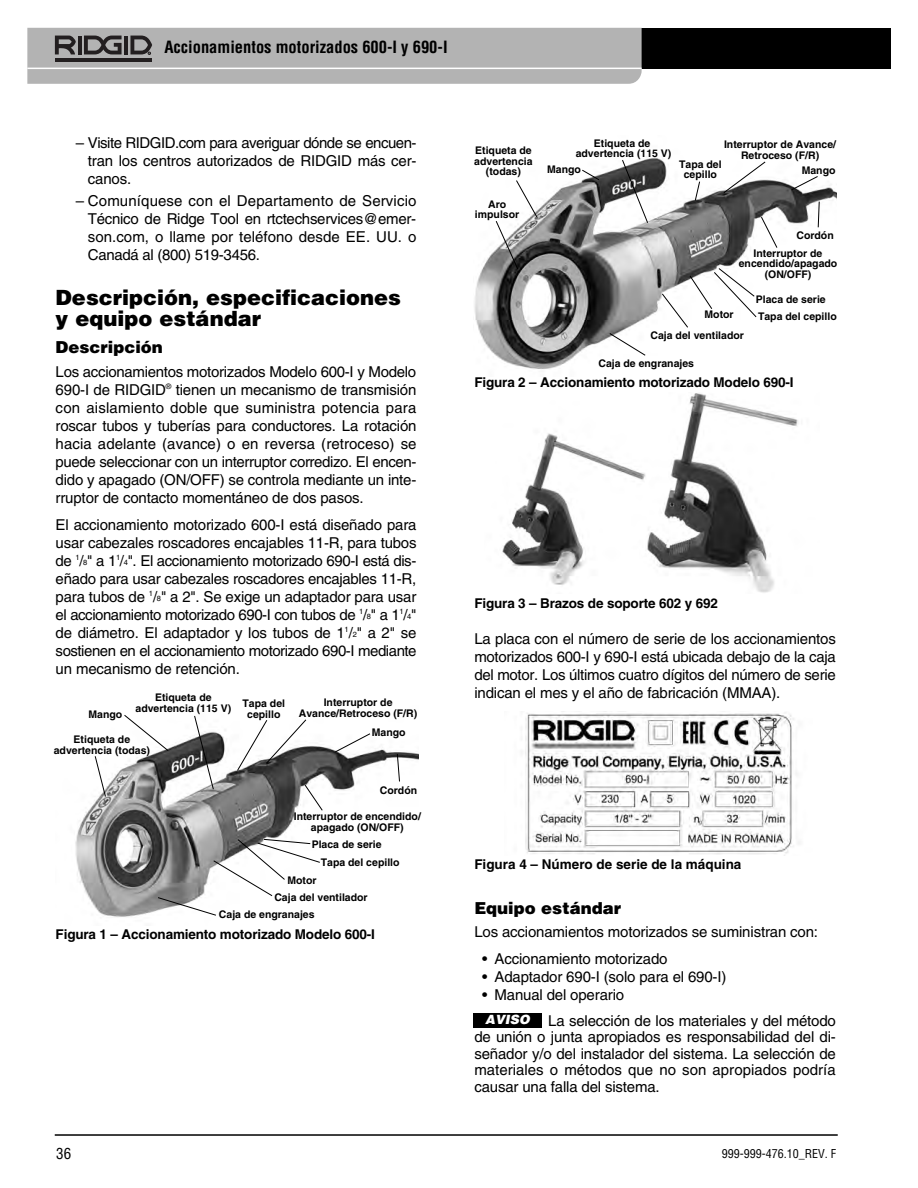
<style>
.page{position:relative;width:918px;height:1188px;background:#fff}
.page>*{position:absolute;margin:0;border:0;box-sizing:border-box;transform-origin:0 0}
.t1{font:900 21px/21px "Helvetica LT Std";color:#000}
.t2{font:700 condensed 16.5px "Helvetica LT Std";color:#000}
.t3{font:900 16.5px "Helvetica LT Std";color:#000}
.t4{font:15px/18px "Helvetica LT Std";letter-spacing:-.01em;color:#000;text-align:justify}
.t5{font:condensed 15px "Helvetica LT Std";color:#000}
.t6{font:700 13.5px "Helvetica LT Std";letter-spacing:-.01em;color:#000}
.t7{font:italic 900 12.75px "Helvetica LT Std";color:#fff}
.t8{font:condensed 12px "Helvetica LT Std";color:#000}
.t9{font:700 10.5px/10.5px "Helvetica LT Std";color:#000;text-align:center}
.s1{font-size:7.5px}
</style>
<div class="page">
<hr style="left:55px;top:1134px;width:783px;height:2px;background:#000">
<div style="left:463px;top:28px;width:428px;height:41px;background:#000"></div>
<svg style="left:27px;top:28px;width:615px;height:56px;background:#afafaf"></svg>
<div style="left:474px;top:1013px;width:68px;height:14px;background:#000"></div>
<img style="left:75px;top:730px;width:344px;height:187px">
<svg style="left:123px;top:715px;width:46px;height:37px"></svg>
<svg style="left:397px;top:753px;width:3px;height:29px"></svg>
<svg style="left:194px;top:715px;width:20px;height:75px"></svg>
<svg style="left:304px;top:784px;width:19px;height:27px"></svg>
<img style="left:525px;top:711px;width:275px;height:145px">
<svg style="left:334px;top:733px;width:37px;height:20px"></svg>
<svg style="left:94px;top:755px;width:12px;height:42px"></svg>
<svg style="left:237px;top:719px;width:70px;height:52px"></svg>
<svg style="left:157px;top:839px;width:164px;height:77px"></svg>
<img style="left:474px;top:157px;width:363px;height:212px">
<svg style="left:581px;top:169px;width:19px;height:12px"></svg>
<svg style="left:817px;top:201px;width:3px;height:27px"></svg>
<svg style="left:723px;top:161px;width:43px;height:33px"></svg>
<svg style="left:622px;top:159px;width:27px;height:65px"></svg>
<svg style="left:694px;top:181px;width:7px;height:20px"></svg>
<svg style="left:790px;top:175px;width:29px;height:16px"></svg>
<svg style="left:609px;top:332px;width:37px;height:24px"></svg>
<svg style="left:495px;top:180px;width:43px;height:90px"></svg>
<svg style="left:661px;top:267px;width:96px;height:61px"></svg>
<svg style="left:760px;top:216px;width:18px;height:33px"></svg>
<img style="left:502px;top:393px;width:296px;height:200px">
<p class="t2" style="left:164px;top:41px;width:285px">Accionamientos motorizados 600-I y 690-I</p>
<p class="t4" style="left:88px;top:135px;width:330px;text-indent:-12px">– Visite RIDGID.com para averiguar dónde se encuen&shy;tran los centros autorizados de RIDGID más cer&shy;canos.</p>
<p class="t4" style="left:88px;top:193px;width:330px;text-indent:-12px">– Comuníquese con el Departamento de Servicio Técni co de Ridge Tool en rtctechservices@emer&shy;son.com, o llame por teléfono desde EE. UU. o Canadá al (800) 519-3456.</p>
<h1 class="t1" style="left:56px;top:289px;width:347px">Descripción, especificaciones y equipo estándar</h1>
<p class="t3" style="left:56px;top:341px;width:109px">Descripción</p>
<p class="t4" style="left:56px;top:364px;width:362px">Los accionamientos motorizados Modelo 600-I y Modelo 690-I de RIDGID<sup>®</sup> tienen un mecanismo de transmisión con aislamiento doble que suministra potencia para roscar tubos y tuberías para conductores. La rotación hacia adelante (avance) o en reversa (retroceso) se puede seleccionar con un interruptor corredizo. El encen&shy;dido y apagado (ON/OFF) se controla mediante un inte&shy;rruptor de contacto momentáneo de dos pasos.</p>
<p class="t4" style="left:56px;top:517px;width:362px">El accionamiento motorizado 600-I está diseñado para usar cabezales roscadores encajables 11-R, para tubos de <sup>1</sup>/<span class="s1">8</span>" a 1<sup>1</sup>/<span class="s1">4</span>". El accionamiento motorizado 690-I está dis&shy;eñado para usar cabezales roscadores encajables 11-R, para tubos de <sup>1</sup>/<span class="s1">8</span>" a 2". Se exige un adaptador para usar el accionamiento motorizado 690-I con tubos de <sup>1</sup>/<span class="s1">8</span>" a 1<sup>1</sup>/<span class="s1">4</span>" de diámetro. El adaptador y los tubos de 1<sup>1</sup>/<span class="s1">2</span>" a 2" se sostienen en el accionamiento motorizado 690-I mediante un mecanismo de retención.</p>
<p class="t9" style="left:136px;top:693px;width:97px">Etiqueta de advertencia (115 V)</p>
<p class="t9" style="left:89px;top:710px;width:35px">Mango</p>
<p class="t9" style="left:299px;top:699px;width:120px">Interruptor de<br>Avance/Retroceso (F/R)</p>
<p class="t9" style="left:243px;top:699px;width:44px">Tapa del cepillo</p>
<p class="t9" style="left:54px;top:735px;width:98px">Etiqueta de advertencia (todas)</p>
<p class="t9" style="left:372px;top:728px;width:35px">Mango</p>
<p class="t9" style="left:380px;top:786px;width:39px">Cordón</p>
<p class="t9" style="left:294px;top:812px;width:129px">Interruptor de encendido/ apagado (ON/OFF)</p>
<p class="t9" style="left:312px;top:840px;width:72px">Placa de serie</p>
<p class="t9" style="left:321px;top:858px;width:80px">Tapa del cepillo</p>
<p class="t9" style="left:287px;top:876px;width:31px">Motor</p>
<p class="t9" style="left:219px;top:890px;width:150px;line-height:17.2px;text-align:left;text-indent:55px">Caja del ventilador<br>Caja de engranajes</p>
<p class="t6" style="left:56px;top:930px;width:321px">Figura 1 – Accionamiento motorizado Modelo 600-I</p>
<p class="t9" style="left:474px;top:146px;width:60px">Etiqueta de advertencia (todas)</p>
<p class="t9" style="left:475px;top:200px;width:46px">Aro impulsor</p>
<p class="t9" style="left:576px;top:139px;width:97px">Etiqueta de advertencia (115 V)</p>
<p class="t9" style="left:547px;top:165px;width:35px">Mango</p>
<p class="t9" style="left:724px;top:140px;width:114px">Interruptor de Avance/<br>Retroceso (F/R)</p>
<p class="t9" style="left:679px;top:160px;width:44px">Tapa del cepillo</p>
<p class="t9" style="left:802px;top:166px;width:35px">Mango</p>
<p class="t9" style="left:796px;top:231px;width:39px">Cordón</p>
<p class="t9" style="left:739px;top:249px;width:100px">Interruptor de encendido/apagado (ON/OFF)</p>
<p class="t9" style="left:705px;top:310px;width:31px">Motor</p>
<p class="t9" style="left:756px;top:295px;width:72px">Placa de serie</p>
<p class="t9" style="left:758px;top:312px;width:80px">Tapa del cepillo</p>
<p class="t9" style="left:651px;top:331px;width:95px">Caja del ventilador</p>
<p class="t9" style="left:598px;top:359px;width:97px">Caja de engranajes</p>
<p class="t6" style="left:474px;top:378px;width:321px">Figura 2 – Accionamiento motorizado Modelo 690-I</p>
<p class="t6" style="left:474px;top:598px;width:245px">Figura 3 – Brazos de soporte 602 y 692</p>
<p class="t4" style="left:474px;top:631px;width:363px">La placa con el número de serie de los accionamientos motorizados 600-I y 690-I está ubicada debajo de la caja del motor. Los últimos cuatro dígitos del número de serie indican el mes y el año de fabricación (MMAA).</p>
<p class="t6" style="left:474px;top:859px;width:269px">Figura 4 – Número de serie de la máquina</p>
<p class="t3" style="left:474px;top:902px;width:148px">Equipo estándar</p>
<p class="t4" style="left:474px;top:924px;width:345px">Los accionamientos motorizados se suministran con:</p>
<p class="t4" style="left:482px;top:951px;width:187px">• Accionamiento motorizado</p>
<p class="t4" style="left:482px;top:969px;width:246px">• Adaptador 690-I (solo para el 690-I)</p>
<p class="t4" style="left:548px;top:984px;width:289px;line-height:25.5px;text-indent:-66px">• Manual del operario<br>La selección de los materiales y del método</p>
<p class="t4" style="left:474px;top:1030px;width:363px;line-height:16.5px">de unión o junta apropiados es responsabilidad del di&shy;señador y/o del instalador del sistema. La selección de materiales o métodos que no son apropiados podría causar una falla del sistema.</p>
<p class="t7" style="left:485px;top:1015px;width:46px">AVISO</p>
<p class="t5" style="left:56px;top:1147px;width:16px">36</p>
<p class="t8" style="left:722px;top:1149px;width:116px">999-999-476.10_REV. F</p>
</div>
